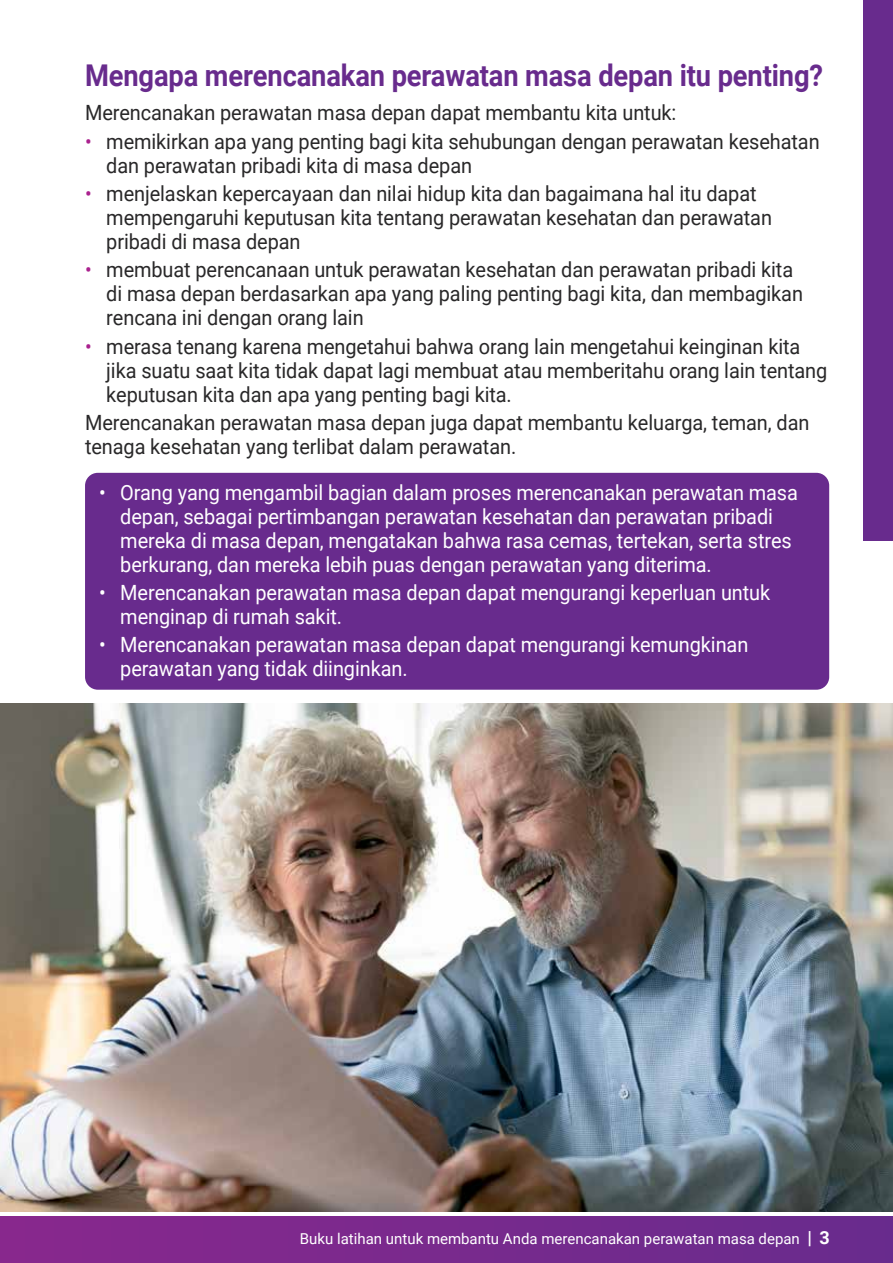
<style>
.page{position:relative;width:893px;height:1263px;background:#fff}
.page>*{position:absolute;margin:0;border:0;box-sizing:border-box;transform-origin:0 0}
.t1{font:700 30px "Roboto";letter-spacing:-.005em;color:#682b8d;scale:.91 1}
.t2{font:21px/24px "Roboto";letter-spacing:-.005em;color:#292829;scale:.95 1}
.t3{font:21px/24px "Roboto";letter-spacing:-.005em;color:#fff;scale:.95 1}
.t4{font:15px "Roboto";color:#fff}
.s1{color:#aa218e}
.s2{font-weight:700;font-size:18px}
</style>
<div class="page">
<div style="left:0;top:1216px;width:893px;height:47px;background:linear-gradient(to right,#89288d,#682b8d)"></div>
<div style="left:85px;top:473px;width:744px;height:217px;background:#682b8d;border-radius:13px"></div>
<img style="left:0;top:704px;width:893px;height:508px">
<div style="left:863px;top:0;width:30px;height:540px;background:#682b8d"></div>
<h1 class="t1" style="left:85px;top:55px;width:813px">Mengapa merencanakan perawatan masa depan itu penting?</h1>
<p class="t2" style="left:85px;top:100px;width:624px">Merencanakan perawatan masa depan dapat membantu kita untuk:</p>
<p class="t2" style="left:106px;top:128px;width:752px;text-indent:-21px"><span class="s1">•</span> memikirkan apa yang penting bagi kita sehubungan dengan perawatan kesehatan dan perawatan pribadi kita di masa depan</p>
<p class="t2" style="left:106px;top:181px;width:702px;text-indent:-21px"><span class="s1">•</span> menjelaskan kepercayaan dan nilai hidup kita dan bagaimana hal itu dapat mempengaruhi keputusan kita tentang perawatan kesehatan dan perawatan pribadi di masa depan</p>
<p class="t2" style="left:106px;top:257px;width:735px;text-indent:-21px"><span class="s1">•</span> membuat perencanaan untuk perawatan kesehatan dan perawatan pribadi kita di masa depan berdasarkan apa yang paling penting bagi kita, dan membagikan rencana ini dengan orang lain</p>
<p class="t2" style="left:106px;top:333px;width:760px;text-indent:-21px"><span class="s1">•</span> merasa tenang karena mengetahui bahwa orang lain mengetahui keinginan kita jika suatu saat kita tidak dapat lagi membuat atau memberitahu orang lain tentang keputusan kita dan apa yang penting bagi kita.</p>
<p class="t2" style="left:85px;top:409px;width:764px">Merencanakan perawatan masa depan juga dapat membantu keluarga, teman, dan tenaga kesehatan yang terlibat dalam perawatan.</p>
<p class="t3" style="left:120px;top:479px;width:715px;text-indent:-21px">• Orang yang mengambil bagian dalam proses merencanakan perawatan masa depan, sebagai pertimbangan perawatan kesehatan dan perawatan pribadi mereka di masa depan, mengatakan bahwa rasa cemas, tertekan, serta stres berkurang, dan mereka lebih puas dengan perawatan yang diterima.</p>
<p class="t3" style="left:120px;top:580px;width:686px;text-indent:-21px">• Merencanakan perawatan masa depan dapat mengurangi keperluan untuk menginap di rumah sakit.</p>
<p class="t3" style="left:120px;top:632px;width:663px;text-indent:-21px">• Merencanakan perawatan masa depan dapat mengurangi kemungkinan perawatan yang tidak diinginkan.</p>
<p class="t4" style="left:300px;top:1228px;width:531px">Buku latihan untuk membantu Anda merencanakan perawatan masa depan <span class="s2">| 3</span></p>
</div>
